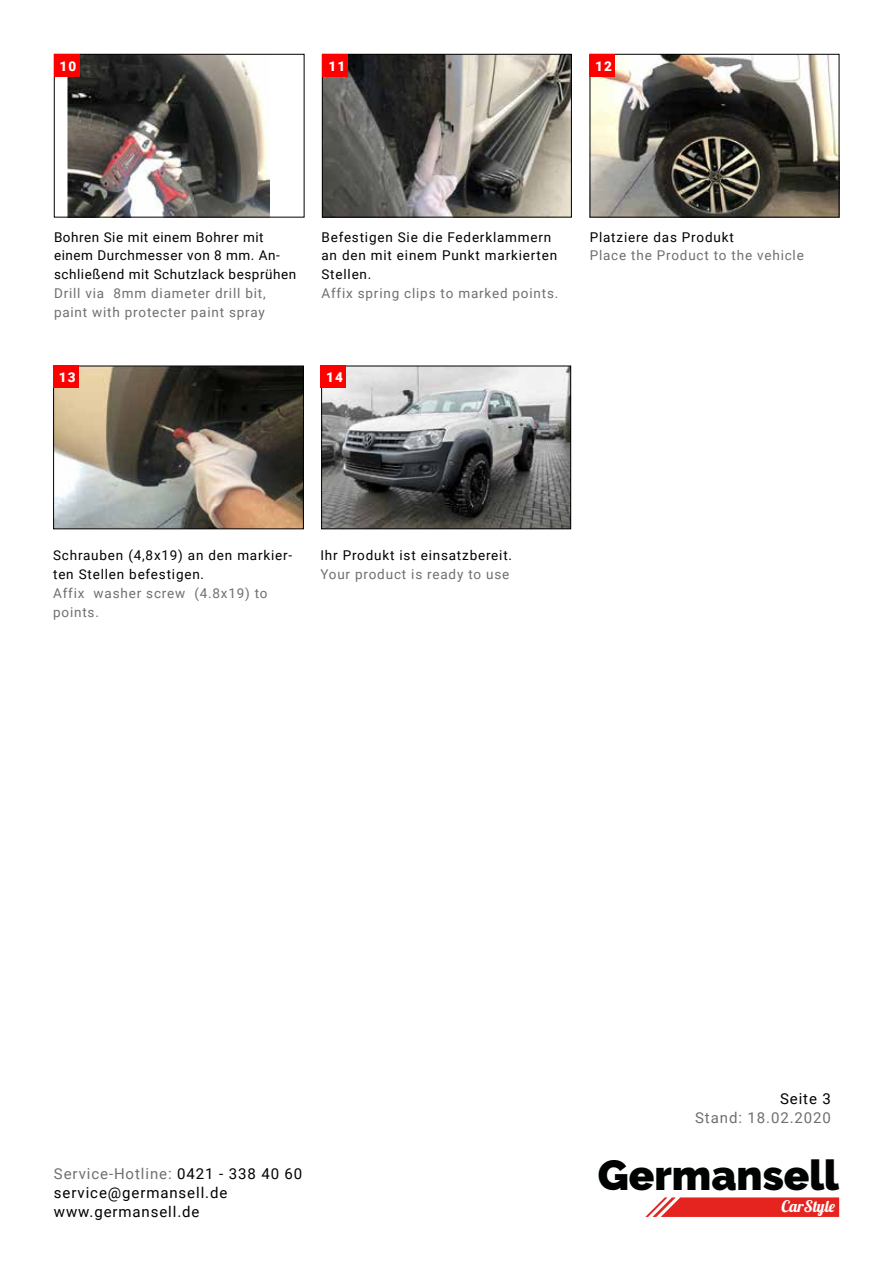
<style>
.page{position:relative;width:893px;height:1263px;background:#fff}
.page>*{position:absolute;margin:0;border:0;box-sizing:border-box;transform-origin:0 0}
.t1{font:900 42px "Raleway";color:#010202}
.t2{font:15.9px "Lobster";color:#fff}
.t3{font:15px/18.8px "Roboto";letter-spacing:.06em;color:#000}
.t4{font:15px "Roboto";letter-spacing:.06em;color:#706f6f}
.t5{font:13.5px/18.8px "Roboto";letter-spacing:.06em;color:#706f6f}
.t6{font:13.5px/18.8px "Roboto";letter-spacing:.06em;color:#000}
.t7{font:13.5px/18.8px "Roboto";letter-spacing:.04em;color:#000}
.t8{font:900 13.5px "Roboto";letter-spacing:.095em;color:#fff}
.s1{color:#706f6f}
</style>
<div class="page">
<img style="left:323px;top:368px;width:246px;height:159px">
<div style="left:321px;top:366px;width:250px;height:163px;border:1px solid #000"></div>
<img style="left:324px;top:56px;width:246px;height:159px">
<div style="left:322px;top:54px;width:250px;height:163px;border:1px solid #000"></div>
<img style="left:592px;top:56px;width:245px;height:159px">
<div style="left:590px;top:54px;width:249px;height:163px;border:1px solid #000"></div>
<img style="left:55px;top:368px;width:247px;height:159px">
<div style="left:53px;top:366px;width:251px;height:163px;border:1px solid #000"></div>
<img style="left:68px;top:56px;width:201px;height:159px">
<div style="left:54px;top:54px;width:250px;height:163px;border:1px solid #000"></div>
<svg style="left:645px;top:1197px;width:194px;height:20px;background:#e83e3a"></svg>
<div style="left:54px;top:54px;width:25px;height:22px;background:#f00"></div>
<div style="left:53px;top:366px;width:26px;height:22px;background:#f00"></div>
<div style="left:321px;top:366px;width:25px;height:22px;background:#f00"></div>
<div style="left:322px;top:54px;width:25px;height:22px;background:#f00"></div>
<div style="left:590px;top:54px;width:25px;height:22px;background:#f00"></div>
<p class="t8" style="left:59px;top:56px;width:18px">10</p>
<p class="t8" style="left:328px;top:56px;width:18px">11</p>
<p class="t8" style="left:595px;top:56px;width:18px">12</p>
<p class="t7" style="left:54px;top:227px;width:244px">Bohren Sie mit einem Bohrer mit einem Durchmesser von 8 mm. An&shy;schließend mit Schutzlack besprühen</p>
<p class="t5" style="left:54px;top:283px;width:213px">Drill via 8mm diameter drill bit, paint with protecter paint spray</p>
<p class="t6" style="left:321px;top:227px;width:237px">Befestigen Sie die Federklammern an den mit einem Punkt markierten<br>Stellen.</p>
<p class="t5" style="left:321px;top:283px;width:238px">Affix spring clips to marked points.</p>
<p class="t6" style="left:590px;top:227px;width:146px">Platziere das Produkt</p>
<p class="t5" style="left:590px;top:246px;width:216px">Place the Product to the vehicle</p>
<p class="t8" style="left:59px;top:368px;width:18px">13</p>
<p class="t8" style="left:326px;top:368px;width:18px">14</p>
<p class="t6" style="left:53px;top:546px;width:241px">Schrauben (4,8x19) an den markier&shy;ten Stellen befestigen.</p>
<p class="t5" style="left:53px;top:583px;width:216px">Affix washer screw (4.8x19) to points.</p>
<p class="t6" style="left:320px;top:546px;width:193px">Ihr Produkt ist einsatzbereit.</p>
<p class="t5" style="left:320px;top:564px;width:190px">Your product is ready to use</p>
<p class="t3" style="left:54px;top:1164px;width:250px"><span class="s1">Service-Hotline:</span> 0421 - 338 40 60 service@germansell.de www.germansell.de</p>
<p class="t3" style="left:780px;top:1089px;width:52px">Seite 3</p>
<p class="t4" style="left:695px;top:1107px;width:137px">Stand: 18.02.2020</p>
<h1 class="t1" style="left:598px;top:1151px;width:243px">Germansell</h1>
<p class="t2" style="left:782px;top:1196px;width:55px">CarStyle</p>
</div>
